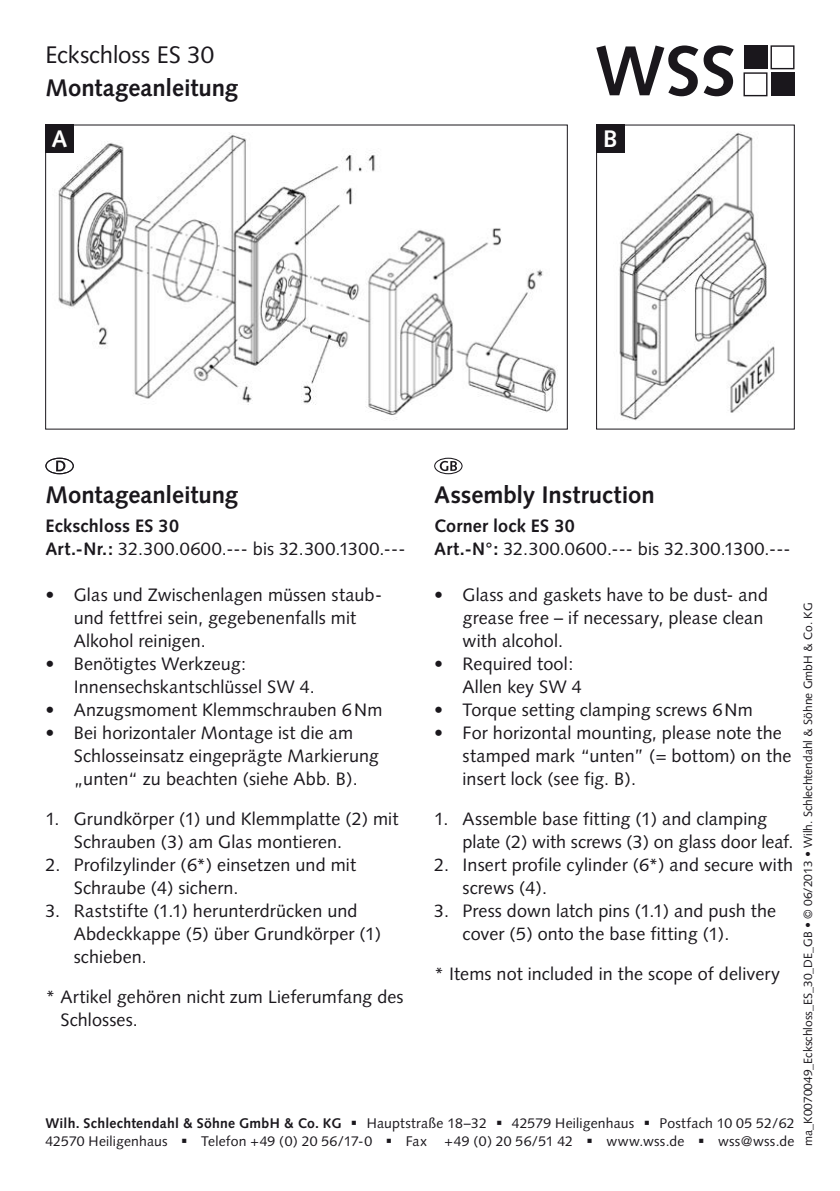
<style>
.page{position:relative;width:840px;height:1191px;background:#fff}
.page>*{position:absolute;margin:0;border:0;box-sizing:border-box;transform-origin:0 0}
.t1{font:700 24px "Syntax";letter-spacing:-.005em;color:#1a171c}
.t2{font:24px "Syntax";letter-spacing:-.005em;color:#1a171c}
.t3{font:700 24px "Syntax";color:#fff}
.t4{font:18px/23px "Syntax";letter-spacing:.005em;color:#1a171c}
.t5{font:14px/18px "Syntax";letter-spacing:.015em;color:#1a171c}
.t6{font:12px "Syntax";color:#1a171c}
.s1{font-weight:700}
</style>
<div class="page">
<svg style="left:743px;top:45px;width:51px;height:51px"></svg>
<div style="left:743px;top:45px;width:24px;height:24px;background:#1a171c"></div>
<div style="left:770px;top:72px;width:24px;height:24px;background:#1a171c"></div>
<svg style="left:596px;top:45px;width:137px;height:51px"></svg>
<div style="left:45px;top:458px;width:29px;height:16px;border:1px solid #1a171c;border-radius:50%"></div>
<svg style="left:56px;top:460px;width:9px;height:11px"></svg>
<div style="left:434px;top:458px;width:28px;height:16px;border:1px solid #1a171c;border-radius:50%"></div>
<svg style="left:439px;top:461px;width:17px;height:10px"></svg>
<img style="left:619px;top:131px;width:156px;height:290px">
<img style="left:58px;top:133px;width:500px;height:287px">
<div style="left:45px;top:125px;width:29px;height:28px;background:#1a171c"></div>
<div style="left:596px;top:125px;width:28px;height:28px;background:#1a171c"></div>
<h1 class="t2" style="left:45px;top:45px;width:170px">Eckschloss ES 30</h1>
<h1 class="t1" style="left:45px;top:78px;width:194px">Montageanleitung</h1>
<h1 class="t3" style="left:52px;top:129px;width:18px">A</h1>
<h1 class="t3" style="left:602px;top:129px;width:16px">B</h1>
<h1 class="t1" style="left:45px;top:485px;width:194px">Montageanleitung</h1>
<p class="t4" style="left:45px;top:515px;width:361px"><span class="s1">Eckschloss ES 30<br>Art.-Nr.:</span> 32.300.0600.--- bis 32.300.1300.---</p>
<p class="t4" style="left:74px;top:585px;width:309px;text-indent:-28px">• Glas und Zwischenlagen müssen staub&shy;und fettfrei sein, gegebenenfalls mit<br>Alkohol reinigen.</p>
<p class="t4" style="left:74px;top:654px;width:242px;text-indent:-28px">• Benötigtes Werkzeug:<br>Innensechskantschlüssel SW 4.</p>
<p class="t4" style="left:45px;top:700px;width:338px">• Anzugsmoment Klemmschrauben 6 Nm</p>
<p class="t4" style="left:74px;top:723px;width:306px;text-indent:-28px">• Bei horizontaler Montage ist die am<br>Schlosseinsatz eingeprägte Markierung „unten“ zu beachten (siehe Abb. B).</p>
<p class="t4" style="left:74px;top:809px;width:326px;text-indent:-28px">1. Grundkörper (1) und Klemmplatte (2) mit<br>Schrauben (3) am Glas montieren.</p>
<p class="t4" style="left:74px;top:855px;width:284px;text-indent:-28px">2. Profilzylinder (6*) einsetzen und mit<br>Schraube (4) sichern.</p>
<p class="t4" style="left:74px;top:901px;width:309px;text-indent:-28px">3. Raststifte (1.1) herunterdrücken und<br>Abdeckkappe (5) über Grundkörper (1) schieben.</p>
<p class="t4" style="left:60px;top:987px;width:344px;text-indent:-15px">* Artikel gehören nicht zum Lieferumfang des<br>Schlosses.</p>
<h1 class="t1" style="left:434px;top:485px;width:222px">Assembly Instruction</h1>
<p class="t4" style="left:434px;top:515px;width:357px"><span class="s1">Corner lock ES 30<br>Art.-N°:</span> 32.300.0600.--- bis 32.300.1300.---</p>
<p class="t4" style="left:462px;top:585px;width:307px;text-indent:-28px">• Glass and gaskets have to be dust- and grease free – if necessary, please clean with alcohol.</p>
<p class="t4" style="left:462px;top:654px;width:121px;text-indent:-28px">• Required tool:<br>Allen key SW 4</p>
<p class="t4" style="left:434px;top:700px;width:320px">• Torque setting clamping screws 6 Nm</p>
<p class="t4" style="left:462px;top:723px;width:330px;text-indent:-28px">• For horizontal mounting, please note the stamped mark “unten” (= bottom) on the insert lock (see fig. B).</p>
<p class="t4" style="left:462px;top:809px;width:332px;text-indent:-28px">1. Assemble base fitting (1) and clamping plate (2) with screws (3) on glass door leaf.</p>
<p class="t4" style="left:462px;top:855px;width:332px;text-indent:-28px">2. Insert profile cylinder (6*) and secure with screws (4).</p>
<p class="t4" style="left:462px;top:901px;width:315px;text-indent:-28px">3. Press down latch pins (1.1) and push the cover (5) onto the base fitting (1).</p>
<p class="t4" style="left:434px;top:964px;width:347px">* Items not included in the scope of delivery</p>
<p class="t5" style="left:45px;top:1115px;width:750px"><span class="s1">Wilh. Schlechtendahl &amp; Söhne GmbH &amp; Co. KG</span> ▪ Hauptstraße 18–32 ▪ 42579 Heiligenhaus ▪ Postfach 10 05 52/62<br>42570 Heiligenhaus ▪ Telefon +49 (0) 20 56/17-0 ▪ Fax +49 (0) 20 56/51 42 ▪ www.wss.de ▪ wss@wss.de</p>
<p class="t6" style="left:802px;top:1145px;width:544px;rotate:-90deg">ma_K0070049_Eckschloss_ES_30_DE_GB • © 06/2013 • Wilh. Schlechtendahl &amp; Söhne GmbH &amp; Co. KG</p>
</div>
